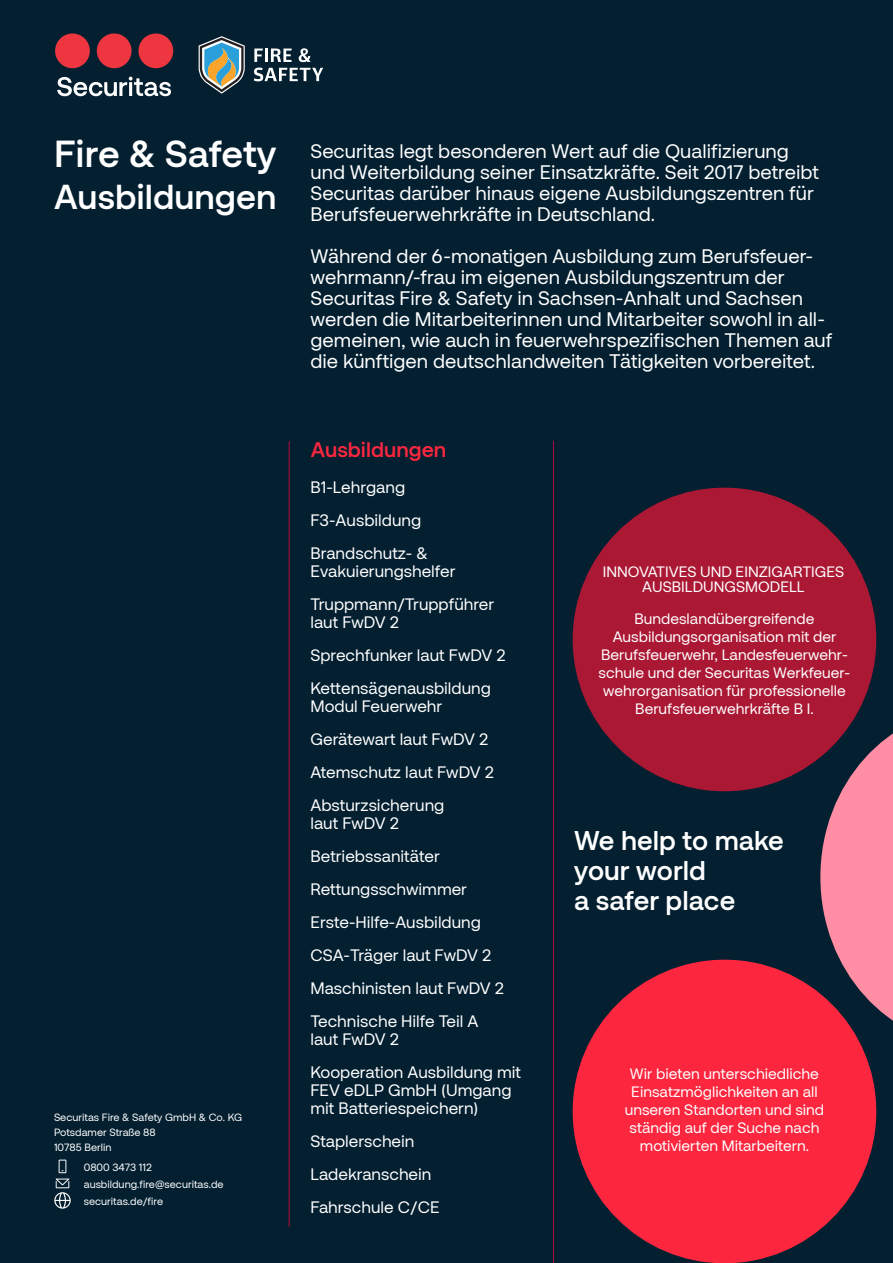
<style>
.page{position:relative;width:893px;height:1263px;background:#031f30}
.page>*{position:absolute;margin:0;border:0;box-sizing:border-box;transform-origin:0 0}
.t1{font:700 37.5px "Securitas Pro Office";color:#fff}
.t2{font:700 34.5px "Securitas Pro Office";color:#fff}
.t3{font:700 27px "Securitas Pro Office";color:#fff}
.t4{font:700 21px "Securitas Pro Office";color:#fc273f}
.t5{font:19.5px/21px "Securitas Pro Office";color:#fff}
.t6{font:16.5px/18px "Securitas Pro Office";color:#fff}
.t7{font:15px/18px "Securitas Pro Office";color:#fff;text-align:center}
.t8{font:10.5px "Securitas Pro Office";color:#fff}
</style>
<div class="page">
<div style="left:573px;top:488px;width:303px;height:303px;background:#aa1834;border-radius:50%"></div>
<div style="left:573px;top:960px;width:303px;height:303px;background:#fc273f;border-radius:50%"></div>
<svg style="left:820px;top:709px;width:73px;height:336px"></svg>
<hr style="left:289px;top:441px;width:1px;height:786px;background:#b30b3e">
<hr style="left:553px;top:441px;width:1px;height:822px;background:#b30b3e">
<div style="left:138px;top:33px;width:35px;height:35px;background:#ee3640;border-radius:50%"></div>
<div style="left:97px;top:33px;width:35px;height:35px;background:#ee3640;border-radius:50%"></div>
<div style="left:55px;top:33px;width:35px;height:35px;background:#ee3640;border-radius:50%"></div>
<svg style="left:57px;top:77px;width:114px;height:19px"></svg>
<svg style="left:54px;top:1159px;width:17px;height:50px"></svg>
<svg style="left:199px;top:36px;width:46px;height:58px"></svg>
<svg style="left:254px;top:49px;width:38px;height:13px"></svg>
<svg style="left:299px;top:48px;width:12px;height:14px"></svg>
<svg style="left:254px;top:68px;width:69px;height:13px"></svg>
<p class="t1" style="left:54px;top:131px;width:224px">Fire &amp; Safety</p>
<p class="t2" style="left:54px;top:175px;width:224px">Ausbildungen</p>
<p class="t8" style="left:54px;top:1111px;width:190px">Securitas Fire &amp; Safety GmbH &amp; Co. KG</p>
<p class="t8" style="left:54px;top:1126px;width:103px">Potsdamer Straße 88</p>
<p class="t8" style="left:54px;top:1141px;width:59px">10785 Berlin</p>
<p class="t8" style="left:84px;top:1160px;width:70px">0800 3473 112</p>
<p class="t8" style="left:84px;top:1177px;width:141px">ausbildung.fire@securitas.de</p>
<p class="t8" style="left:84px;top:1194px;width:81px">securitas.de/fire</p>
<p class="t5" style="left:311px;top:140px;width:510px">Securitas legt besonderen Wert auf die Qualifizierung und Weiterbildung seiner Einsatzkräfte. Seit 2017 betreibt Securitas darüber hinaus eigene Ausbildungszentren für Berufsfeuerwehrkräfte in Deutschland.</p>
<p class="t5" style="left:311px;top:245px;width:523px">Während der 6-monatigen Ausbildung zum Berufsfeuer&shy;wehrmann/-frau im eigenen Ausbildungszentrum der Securitas Fire &amp; Safety in Sachsen-Anhalt und Sachsen werden die Mitarbeiterinnen und Mitarbeiter sowohl in all&shy;gemeinen, wie auch in feuerwehrspezifischen Themen auf die künftigen deutschlandweiten Tätigkeiten vorbereitet.</p>
<p class="t4" style="left:311px;top:436px;width:137px">Ausbildungen</p>
<p class="t6" style="left:310px;top:478px;width:96px">B1-Lehrgang</p>
<p class="t6" style="left:310px;top:511px;width:112px">F3-Ausbildung</p>
<p class="t6" style="left:310px;top:544px;width:147px">Brandschutz- &amp;<br>Evakuierungshelfer</p>
<p class="t6" style="left:310px;top:595px;width:185px">Truppmann/Truppführer laut FwDV 2</p>
<p class="t6" style="left:310px;top:646px;width:197px">Sprechfunker laut FwDV 2</p>
<p class="t6" style="left:310px;top:679px;width:182px">Kettensägenausbildung<br>Modul Feuerwehr</p>
<p class="t6" style="left:310px;top:730px;width:180px">Gerätewart laut FwDV 2</p>
<p class="t6" style="left:310px;top:763px;width:185px">Atemschutz laut FwDV 2</p>
<p class="t6" style="left:310px;top:796px;width:135px">Absturzsicherung</p>
<p class="t6" style="left:310px;top:814px;width:90px">laut FwDV 2</p>
<p class="t6" style="left:310px;top:847px;width:131px">Betriebssanitäter</p>
<p class="t6" style="left:310px;top:880px;width:158px">Rettungsschwimmer</p>
<p class="t6" style="left:310px;top:913px;width:172px">Erste-Hilfe-Ausbildung</p>
<p class="t6" style="left:310px;top:946px;width:183px">CSA-Träger laut FwDV 2</p>
<p class="t6" style="left:310px;top:979px;width:195px">Maschinisten laut FwDV 2</p>
<p class="t6" style="left:310px;top:1012px;width:170px">Technische Hilfe Teil A</p>
<p class="t6" style="left:310px;top:1030px;width:90px">laut FwDV 2</p>
<p class="t6" style="left:310px;top:1063px;width:212px">Kooperation Ausbildung mit<br>FEV eDLP GmbH (Umgang</p>
<p class="t6" style="left:310px;top:1099px;width:170px">mit Batteriespeichern)</p>
<p class="t6" style="left:310px;top:1132px;width:106px">Staplerschein</p>
<p class="t6" style="left:310px;top:1165px;width:123px">Ladekranschein</p>
<p class="t6" style="left:310px;top:1198px;width:131px">Fahrschule C/CE</p>
<p class="t7" style="left:603px;top:564px;width:243px;line-height:15px">INNOVATIVES UND EINZIGARTIGES<br>AUSBILDUNGSMODELL</p>
<p class="t7" style="left:598px;top:610px;width:253px">Bundeslandübergreifende Ausbildungsorganisation mit der Berufsfeuerwehr, Landesfeuerwehr&shy;schule und der Securitas Werkfeuer&shy;wehrorganisation für professionelle Berufsfeuerwehrkräfte B I.</p>
<p class="t3" style="left:574px;top:823px;width:211px">We help to make</p>
<p class="t3" style="left:574px;top:853px;width:133px">your world</p>
<p class="t3" style="left:574px;top:883px;width:163px">a safer place</p>
<p class="t7" style="left:625px;top:1065px;width:201px">Wir bieten unterschiedliche<br>Einsatzmöglichkeiten an all unseren Standorten und sind ständig auf der Suche nach motivierten Mitarbeitern.</p>
</div>
